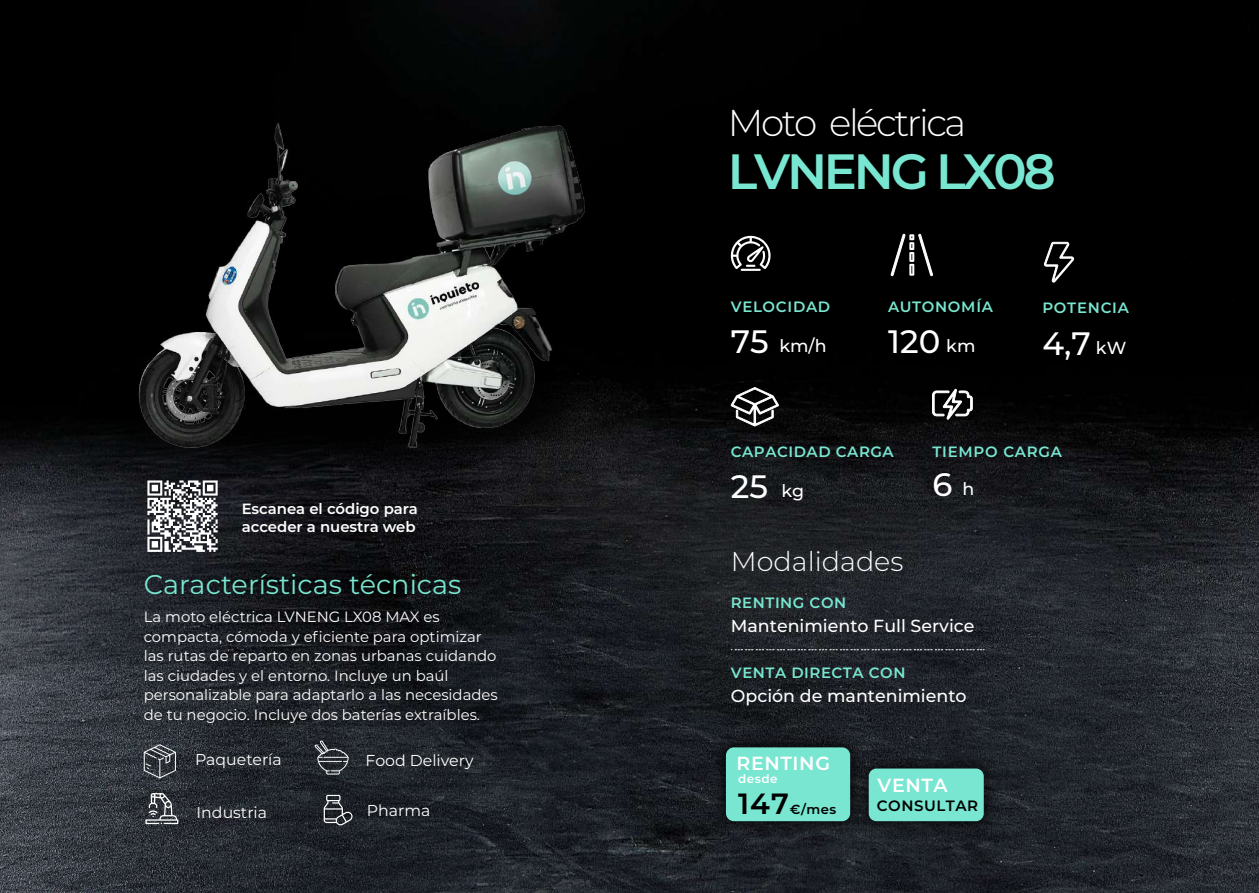
<style>
.page{position:relative;width:1259px;height:893px;background:#fff}
.page>*{position:absolute;margin:0;border:0;box-sizing:border-box;transform-origin:0 0}
.t1{font:600 49.5px "Montserrat";letter-spacing:-.065em;color:#78e6d0}
.t2{font:300 37.35px "Montserrat";letter-spacing:-.065em;color:#fff}
.t3{font:500 32.4px "Montserrat";color:#fff}
.t4{font:27.15px "Montserrat";color:#78e6d0}
.t5{font:300 27.15px "Montserrat";color:#fff}
.t6{font:600 19.05px "Montserrat";letter-spacing:.035em;color:#fff}
.t7{font:500 17.4px "Montserrat";color:#fff}
.t8{font:15.75px "Montserrat";color:#fff}
.t9{font:600 15px "Montserrat";letter-spacing:.035em;color:#78e6d0}
.t10{font:600 15px "Montserrat";letter-spacing:.035em;color:#000}
.t11{font:14.85px/19.5px "Montserrat";color:#fff}
.t12{font:600 14.85px/18px "Montserrat";color:#fff}
.t13{font:600 13.2px "Montserrat";color:#000}
.t14{font:600 12px "Montserrat";letter-spacing:.035em;color:#fff}
.s1{font-size:32.4px}
.s2{font-size:17.4px}
.s3{font-size:29.25px}
</style>
<div class="page">
<img style="left:0;top:0;width:1259px;height:893px">
<svg style="left:730px;top:236px;width:41px;height:35px"></svg>
<svg style="left:1043px;top:242px;width:31px;height:41px"></svg>
<svg style="left:890px;top:231px;width:43px;height:46px;background:#353535"></svg>
<svg style="left:931px;top:388px;width:42px;height:32px"></svg>
<svg style="left:730px;top:387px;width:49px;height:40px"></svg>
<svg style="left:731px;top:649px;width:253px;height:1px"></svg>
<img style="left:63px;top:332px;width:561px;height:180px">
<img style="left:126px;top:112px;width:463px;height:344px">
<svg style="left:144px;top:744px;width:32px;height:34px"></svg>
<svg style="left:314px;top:740px;width:35px;height:34px"></svg>
<svg style="left:145px;top:793px;width:33px;height:31px"></svg>
<svg style="left:324px;top:795px;width:29px;height:31px"></svg>
<img style="left:703px;top:725px;width:171px;height:120px">
<div style="left:726px;top:747px;width:124px;height:74px;background:#78e6d0;border-radius:8px"></div>
<img style="left:846px;top:747px;width:160px;height:97px">
<div style="left:868px;top:768px;width:115px;height:53px;background:#78e6d0;border-radius:8px"></div>
<img style="left:145px;top:479px;width:76px;height:75px">
<p class="t12" style="left:242px;top:499px;width:178px">Escanea el código para acceder a nuestra web</p>
<h3 class="t4" style="left:144px;top:566px;width:319px">Características técnicas</h3>
<p class="t11" style="left:144px;top:606px;width:355px">La moto eléctrica LVNENG LX08 MAX es compacta, cómoda y eficiente para optimizar las rutas de reparto en zonas urbanas cuidando las ciudades y el entorno. Incluye un baúl personalizable para adaptarlo a las necesidades de tu negocio. Incluye dos baterías extraíbles.</p>
<p class="t8" style="left:195px;top:749px;width:88px">Paquetería</p>
<p class="t8" style="left:366px;top:750px;width:110px">Food Delivery</p>
<p class="t8" style="left:196px;top:801px;width:72px">Industria</p>
<p class="t8" style="left:367px;top:800px;width:65px">Pharma</p>
<h2 class="t2" style="left:728px;top:97px;width:240px">Moto eléctrica</h2>
<h1 class="t1" style="left:728px;top:136px;width:329px">LVNENG LX08</h1>
<p class="t9" style="left:731px;top:296px;width:101px">VELOCIDAD</p>
<p class="t7" style="left:731px;top:333px;width:97px"><span class="s1">75</span> km/h</p>
<p class="t9" style="left:888px;top:296px;width:106px">AUTONOMÍA</p>
<h3 class="t3" style="left:888px;top:319px;width:89px">120 <span class="s2">km</span></h3>
<p class="t9" style="left:1042px;top:297px;width:88px">POTENCIA</p>
<h3 class="t3" style="left:1042px;top:321px;width:85px">4,7 <span class="s2">kW</span></h3>
<p class="t9" style="left:731px;top:441px;width:164px">CAPACIDAD CARGA</p>
<h3 class="t3" style="left:731px;top:464px;width:75px">25 <span class="s2">kg</span></h3>
<h3 class="t5" style="left:731px;top:543px;width:174px">Modalidades</h3>
<p class="t9" style="left:731px;top:592px;width:117px">RENTING CON</p>
<p class="t9" style="left:932px;top:441px;width:131px">TIEMPO CARGA</p>
<h3 class="t3" style="left:932px;top:462px;width:43px">6 <span class="s2">h</span></h3>
<p class="t7" style="left:731px;top:614px;width:245px">Mantenimiento Full Service</p>
<p class="t9" style="left:731px;top:662px;width:176px">VENTA DIRECTA CON</p>
<p class="t7" style="left:731px;top:684px;width:237px">Opción de mantenimiento</p>
<p class="t6" style="left:736px;top:750px;width:95px">RENTING</p>
<p class="t14" style="left:738px;top:770px;width:41px">desde</p>
<p class="t13" style="left:738px;top:800px;width:100px"><span class="s3">147</span>€/mes</p>
<p class="t6" style="left:877px;top:772px;width:72px">VENTA</p>
<p class="t10" style="left:877px;top:795px;width:103px">CONSULTAR</p>
</div>
